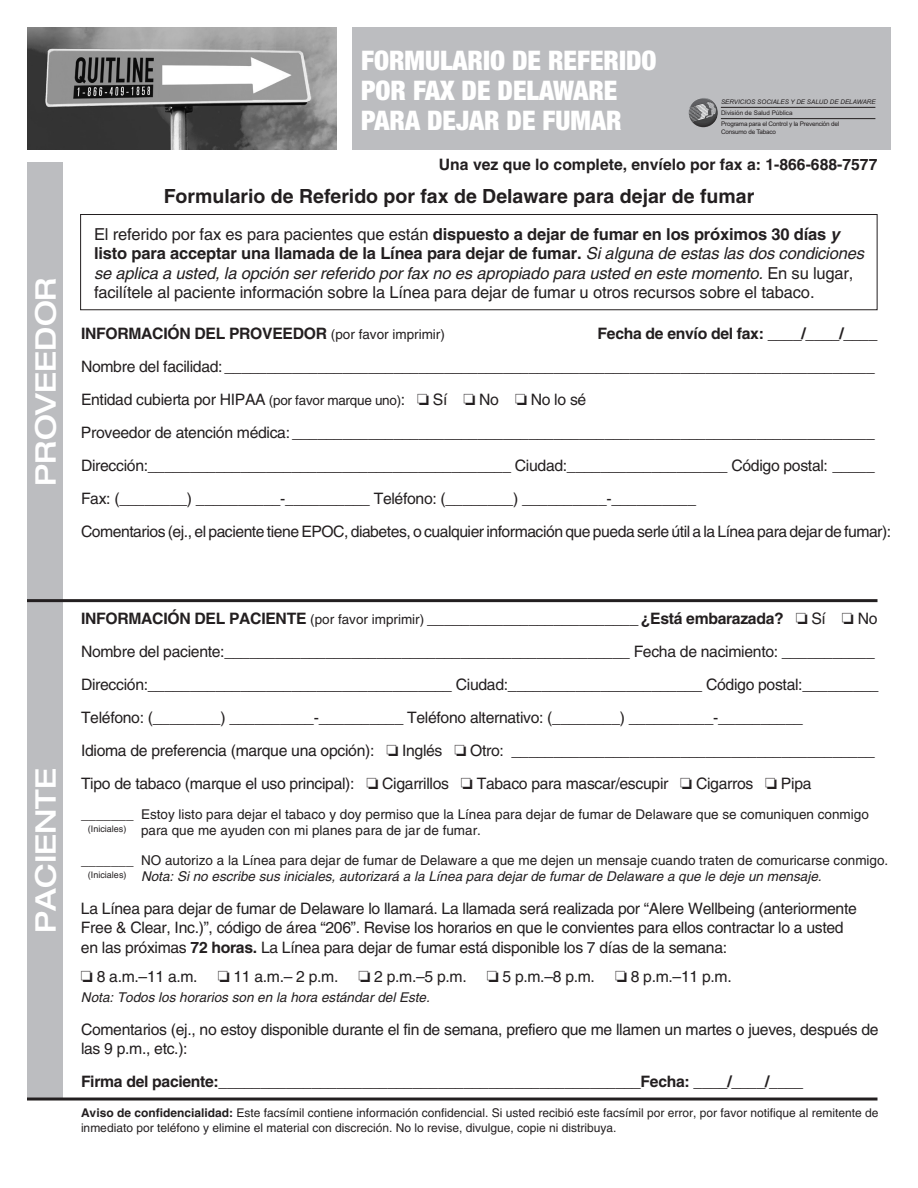
<style>
.page{position:relative;width:918px;height:1188px;background:#fff}
.page>*{position:absolute;margin:0;border:0;box-sizing:border-box;transform-origin:0 0}
.t1{font:500 expanded 28.5px "Helvetica Neue";color:#fff}
.t2{font:900 condensed 27px/30px "Helvetica Neue";color:#fff}
.t3{font:700 19.5px "Helvetica";color:#231f20}
.t4{font:16.5px/19.5px "Helvetica";letter-spacing:-.01em;color:#231f20}
.t5{font:15.75px/19.5px "Helvetica";letter-spacing:-.02em;color:#231f20}
.t6{font:700 15.75px "Helvetica";letter-spacing:-.02em;color:#231f20}
.t7{font:700 15.75px "Helvetica";color:#231f20}
.t8{font:13.5px/16.2px "Helvetica";color:#231f20}
.t9{font:italic 13.5px "Helvetica";color:#231f20}
.t10{font:12px/14.4px "Helvetica";color:#231f20}
.t11{font:9px "Helvetica";color:#231f20}
.t12{font:6.3px/11.1px "Arial";letter-spacing:-.03em;color:#231f20}
.s1{font-style:italic}
.s2{font-weight:700}
.s3{font-weight:700;font-style:italic}
.s4{font-weight:400;font-size:13.5px}
.s5{font-size:13.5px}
.s6{font-weight:400}
</style>
<div class="page">
<div style="left:27px;top:27px;width:864px;height:123px;background:#bcbdc0"></div>
<img style="left:27px;top:27px;width:311px;height:123px">
<div style="left:338px;top:27px;width:14px;height:124px;background:#fff"></div>
<div style="left:27px;top:162px;width:36px;height:439px;background:#bcbdc0"></div>
<div style="left:27px;top:601px;width:36px;height:498px;background:#bcbdc0"></div>
<div style="left:80px;top:214px;width:798px;height:96px;border:1px solid #231f20"></div>
<hr style="left:27px;top:599px;width:851px;height:3px;background:#231f20">
<hr style="left:27px;top:1098px;width:851px;height:3px;background:#231f20">
<hr style="left:721px;top:107px;width:154px;height:1px;background:#231f20">
<hr style="left:721px;top:118px;width:154px;height:1px;background:#231f20">
<img style="left:689px;top:98px;width:29px;height:29px;border-radius:15px">
<p class="t1" style="left:28px;top:486px;width:210px;rotate:-90deg">PROVEEDOR</p>
<p class="t2" style="left:361px;top:45px;width:297px">FORMULARIO DE REFERIDO<br>POR FAX DE DELAWARE<br>PARA DEJAR DE FUMAR</p>
<p class="t12" style="left:721px;top:96px;width:156px"><span class="s1">SERVICIOS SOCIALES Y DE SALUD DE DELAWARE<br></span>División de Salud Pública<br>Programa para el Control y la Prevención del</p>
<p class="t12" style="left:721px;top:126px;width:56px">Consumo de Tabaco</p>
<p class="t7" style="left:439px;top:155px;width:440px">Una vez que lo complete, envíelo por fax a: 1-866-688-7577</p>
<p class="t3" style="left:164px;top:185px;width:592px">Formulario de Referido por fax de Delaware para dejar de fumar</p>
<p class="t4" style="left:94px;top:224px;width:772px">El referido por fax es para pacientes que están <span class="s2">dispuesto a dejar de fumar en los próximos 30 días</span> <span class="s3">y </span><span class="s2">listo para acceptar una llamada de la Línea para dejar de fumar.</span> <span class="s1">Si alguna de estas las dos condiciones se aplica a usted, la opción ser referido por fax no es apropiado para usted en este momento.</span> En su lugar, facilítele al paciente información sobre la Línea para dejar de fumar u otros recursos sobre el tabaco.</p>
<p class="t6" style="left:81px;top:324px;width:365px">INFORMACIÓN DEL PROVEEDOR <span class="s4">(por favor imprimir)</span></p>
<p class="t6" style="left:598px;top:324px;width:281px">Fecha de envío del fax: ____/____/____</p>
<p class="t5" style="left:81px;top:357px;width:795px">Nombre del facilidad:_____________________________________________________________________________</p>
<p class="t5" style="left:81px;top:390px;width:507px">Entidad cubierta por HIPAA <span class="s5">(por favor marque uno)</span>: □ Sí □ No □ No lo sé</p>
<p class="t5" style="left:81px;top:423px;width:795px">Proveedor de atención médica:_____________________________________________________________________</p>
<p class="t5" style="left:81px;top:456px;width:795px">Dirección:___________________________________________ Ciudad:___________________ Código postal: _____</p>
<p class="t5" style="left:81px;top:489px;width:617px">Fax: (________) __________-__________ Teléfono: (________) __________-__________</p>
<p class="t5" style="left:81px;top:522px;width:812px">Comentarios (ej., el paciente tiene EPOC, diabetes, o cualquier información que pueda serle útil a la Línea para dejar de fumar):</p>
<p class="t1" style="left:28px;top:933px;width:167px;rotate:-90deg">PACIENTE</p>
<p class="t6" style="left:81px;top:609px;width:798px">INFORMACIÓN DEL PACIENTE <span class="s4">(por favor imprimir)</span> _________________________ ¿Está embarazada? □ <span class="s6">Sí</span> □ <span class="s6">No</span></p>
<p class="t5" style="left:81px;top:642px;width:795px">Nombre del paciente:________________________________________________ Fecha de nacimiento: ___________</p>
<p class="t5" style="left:81px;top:675px;width:799px">Dirección:____________________________________ Ciudad:_______________________ Código postal:_________</p>
<p class="t5" style="left:81px;top:708px;width:723px">Teléfono: (________) __________-__________ Teléfono alternativo: (________) __________-__________</p>
<p class="t5" style="left:81px;top:741px;width:795px">Idioma de preferencia (marque una opción): □ Inglés □ Otro: ___________________________________________</p>
<p class="t5" style="left:81px;top:774px;width:732px">Tipo de tabaco (marque el uso principal): □ Cigarrillos □ Tabaco para mascar/escupir □ Cigarros □ Pipa</p>
<p class="t8" style="left:141px;top:806px;width:729px;text-indent:-60px">_______ Estoy listo para dejar el tabaco y doy permiso que la Línea para dejar de fumar de Delaware que se comuniquen conmigo para que me ayuden con mi planes para de jar de fumar.</p>
<p class="t8" style="left:81px;top:852px;width:809px;text-align:center">_______ NO autorizo a la Línea para dejar de fumar de Delaware a que me dejen un mensaje cuando traten de comuricarse conmigo.<br><span class="s1">Nota: Si no escribe sus iniciales, autorizará a la Línea para dejar de fumar de Delaware a que le deje un mensaje.</span></p>
<p class="t5" style="left:81px;top:899px;width:777px">La Línea para dejar de fumar de Delaware lo llamará. La llamada será realizada por “Alere Wellbeing (anteriormente<br>Free &amp; Clear, Inc.)”, código de área “206”. Revise los horarios en que le convientes para ellos contractar lo a usted en las próximas <span class="s2">72 horas.</span> La Línea para dejar de fumar está disponible los 7 días de la semana:</p>
<p class="t5" style="left:81px;top:967px;width:118px">□ 8 a.m.–11 a.m.</p>
<p class="t5" style="left:218px;top:967px;width:122px">□ 11 a.m.– 2 p.m.</p>
<p class="t5" style="left:358px;top:967px;width:110px">□ 2 p.m.–5 p.m.</p>
<p class="t5" style="left:487px;top:967px;width:110px">□ 5 p.m.–8 p.m.</p>
<p class="t5" style="left:615px;top:967px;width:118px">□ 8 p.m.–11 p.m.</p>
<p class="t9" style="left:81px;top:989px;width:350px">Nota: Todos los horarios son en la hora estándar del Este.</p>
<p class="t5" style="left:81px;top:1020px;width:799px">Comentarios (ej., no estoy disponible durante el fin de semana, prefiero que me llamen un martes o jueves, después de las 9 p.m., etc.):</p>
<p class="t6" style="left:81px;top:1072px;width:724px">Firma del paciente:__________________________________________________Fecha: ____/____/____</p>
<p class="t10" style="left:81px;top:1106px;width:799px"><span class="s2">Aviso de confidencialidad:</span> Este facsímil contiene información confidencial. Si usted recibió este facsímil por error, por favor notifique al remitente de inmediato por teléfono y elimine el material con discreción. No lo revise, divulgue, copie ni distribuya.</p>
<p class="t11" style="left:88px;top:824px;width:40px">(Iniciales)</p>
<p class="t11" style="left:88px;top:869px;width:40px">(Iniciales)</p>
</div>
